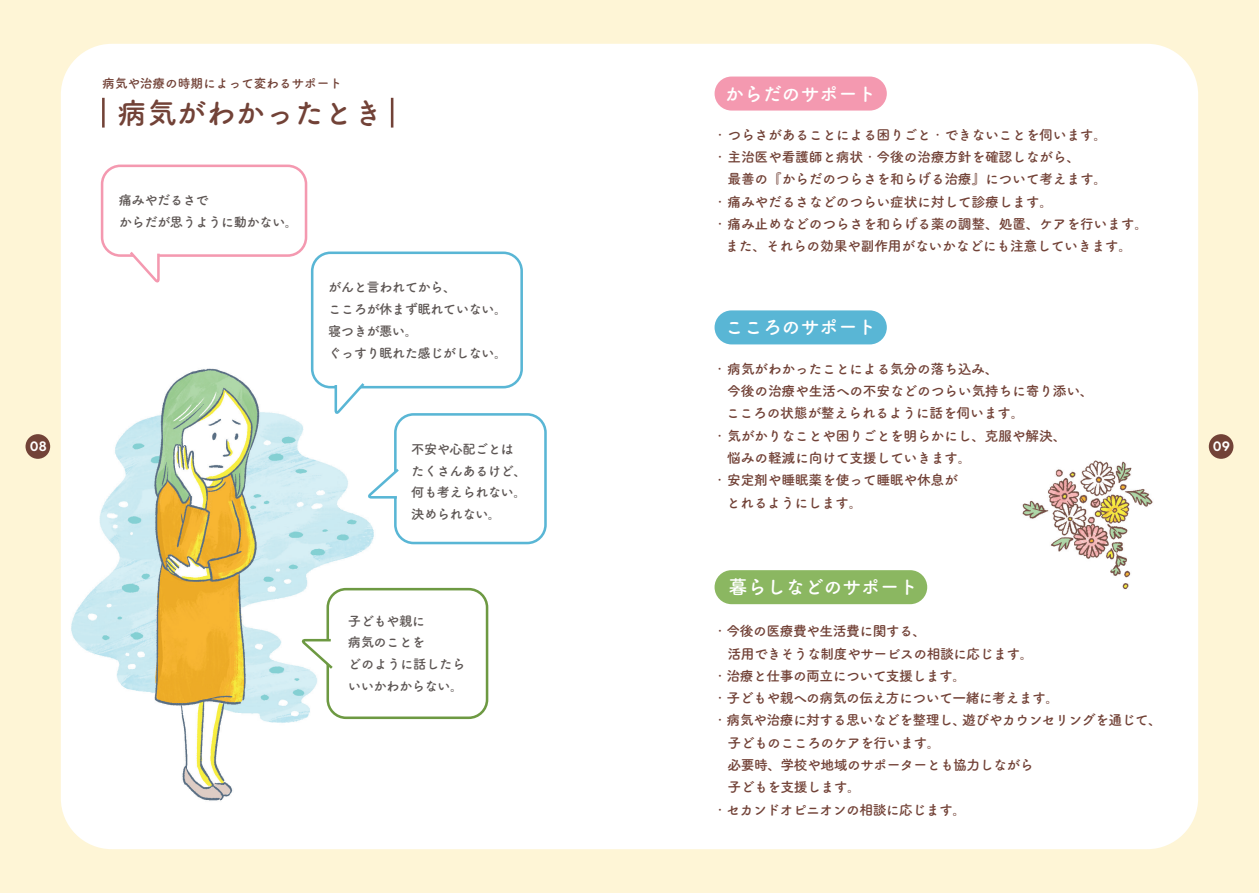
<style>
.page{position:relative;width:1259px;height:893px;background:#fef5d6}
.page>*{position:absolute;margin:0;border:0;box-sizing:border-box;transform-origin:0 0}
.t1{font:29.7px "Tsuku A Rd Gothic Std B";letter-spacing:-.01em;color:#724237}
.t2{font:19.2px "Tsuku A Rd Gothic Std B";letter-spacing:-.01em;color:#fff}
.t3{font:600 14.85px "Volte Rounded";color:#fff}
.t4{font:13.8px/22.4px "Tsuku A Rd Gothic Std B";letter-spacing:-.02em;color:#724237}
.t5{font:13.8px "Tsuku A Rd Gothic Std B";letter-spacing:-.04em;color:#724237}
.t6{font:13.35px/21.8px "Tsuku A Rd Gothic Std B";letter-spacing:-.04em;color:#5d5654}
.t7{font:12.75px "Tsuku A Rd Gothic Std B";letter-spacing:-.01em;color:#724237}
.s1{font-family:"Tsuku A Rd Gothic Std L"}
</style>
<div class="page">
<div style="left:61px;top:44px;width:1137px;height:805px;background:#fff;border-radius:51px"></div>
<div style="left:26px;top:434px;width:24px;height:25px;background:#724237;border-radius:50%"></div>
<div style="left:1208px;top:434px;width:25px;height:25px;background:#724237;border-radius:50%"></div>
<img style="left:1022px;top:460px;width:131px;height:130px">
<img style="left:71px;top:340px;width:320px;height:461px">
<div style="left:101px;top:165px;width:206px;height:92px;border:3px solid #f499b0;border-radius:18px"></div>
<div style="left:394px;top:413px;width:153px;height:131px;border:3px solid #59b6d5;border-radius:18px"></div>
<div style="left:328px;top:589px;width:159px;height:129px;background:#fff;border-radius:18px"></div>
<div style="left:326px;top:588px;width:162px;height:131px;border:3px solid #6d9942;border-radius:18px"></div>
<div style="left:312px;top:253px;width:210px;height:134px;background:#fff;border-radius:18px"></div>
<div style="left:311px;top:252px;width:212px;height:136px;border:3px solid #59b6d5;border-radius:18px"></div>
<div style="left:714px;top:77px;width:173px;height:34px;background:#f499b0;border-radius:17px"></div>
<div style="left:714px;top:310px;width:173px;height:34px;background:#59b6d5;border-radius:17px"></div>
<svg style="left:300px;top:638px;width:33px;height:33px"></svg>
<svg style="left:333px;top:383px;width:34px;height:30px"></svg>
<svg style="left:127px;top:252px;width:34px;height:30px"></svg>
<svg style="left:366px;top:466px;width:33px;height:34px"></svg>
<div style="left:714px;top:570px;width:213px;height:34px;background:#8bb761;border-radius:17px"></div>
<hr style="left:102px;top:98px;width:3px;height:30px;background:#724237">
<hr style="left:391px;top:98px;width:2px;height:30px;background:#724237">
<p class="t7" style="left:102px;top:73px;width:242px">病気や治療の時期によって変わるサポート</p>
<h1 class="t1" style="left:117px;top:90px;width:267px">病気がわかったとき</h1>
<p class="t6" style="left:119px;top:188px;width:181px">痛みやだるさで<br>からだが思うように動かない。</p>
<p class="t6" style="left:328px;top:275px;width:181px">がんと言われてから、<br>こころが休まず眠れていない。寝つきが悪い。<br>ぐっすり眠れた感じがしない。</p>
<h2 class="t2" style="left:725px;top:78px;width:153px">からだのサポート</h2>
<p class="t4" style="left:713px;top:123px;width:396px"><span class="s1">・</span>つらさがあることによる困りごと<span class="s1">・</span>できないことを伺います。<span class="s1">・</span>主治医や看護師と病状<span class="s1">・</span>今後の治療方針を確認しながら、</p>
<p class="t4" style="left:727px;top:167px;width:381px">最善の『からだのつらさを和らげる治療』について考えます。</p>
<p class="t4" style="left:713px;top:189px;width:342px"><span class="s1">・</span>痛みやだるさなどのつらい症状に対して診療します。</p>
<p class="t4" style="left:713px;top:212px;width:436px"><span class="s1">・</span>痛み止めなどのつらさを和らげる薬の調整、処置、ケアを行います。</p>
<p class="t4" style="left:725px;top:234px;width:409px">　また、それらの効果や副作用がないかなどにも注意していきます。</p>
<h2 class="t2" style="left:725px;top:312px;width:153px">こころのサポート</h2>
<p class="t4" style="left:713px;top:356px;width:287px"><span class="s1">・</span>病気がわかったことによる気分の落ち込み、</p>
<p class="t4" style="left:727px;top:379px;width:368px">今後の治療や生活への不安などのつらい気持ちに寄り添い、</p>
<p class="t4" style="left:726px;top:401px;width:300px">こころの状態が整えられるように話を伺います。</p>
<p class="t4" style="left:713px;top:423px;width:355px"><span class="s1">・</span>気がかりなことや困りごとを明らかにし、克服や解決、</p>
<p class="t4" style="left:727px;top:446px;width:246px">悩みの軽減に向けて支援していきます。</p>
<p class="t4" style="left:713px;top:468px;width:247px"><span class="s1">・</span>安定剤や睡眠薬を使って睡眠や休息が</p>
<p class="t4" style="left:726px;top:490px;width:137px">とれるようにします。</p>
<p class="t3" style="left:30px;top:438px;width:18px">08</p>
<p class="t3" style="left:1213px;top:438px;width:19px">09</p>
<p class="t6" style="left:411px;top:437px;width:117px">不安や心配ごとはたくさんあるけど、何も考えられない。決められない。</p>
<p class="t6" style="left:348px;top:609px;width:119px">子どもや親に<br>病気のことを<br>どのように話したらいいかわからない。</p>
<h2 class="t2" style="left:728px;top:572px;width:191px">暮らしなどのサポート</h2>
<p class="t5" style="left:713px;top:620px;width:215px"><span class="s1">・</span>今後の医療費や生活費に関する、</p>
<p class="t5" style="left:727px;top:643px;width:308px">活用できそうな制度やサービスの相談に応じます。</p>
<p class="t5" style="left:713px;top:665px;width:255px"><span class="s1">・</span>治療と仕事の両立について支援します。</p>
<p class="t5" style="left:713px;top:687px;width:348px"><span class="s1">・</span>子どもや親への病気の伝え方について一緒に考えます。</p>
<p class="t5" style="left:713px;top:710px;width:450px"><span class="s1">・</span>病気や治療に対する思いなどを整理し、遊びやカウンセリングを通じて、</p>
<p class="t5" style="left:727px;top:732px;width:215px">子どものこころのケアを行います。</p>
<p class="t5" style="left:727px;top:754px;width:307px">必要時、学校や地域のサポーターとも協力しながら</p>
<p class="t5" style="left:727px;top:776px;width:135px">子どもを支援します。</p>
<p class="t5" style="left:713px;top:799px;width:255px"><span class="s1">・</span>セカンドオピニオンの相談に応じます。</p>
</div>
